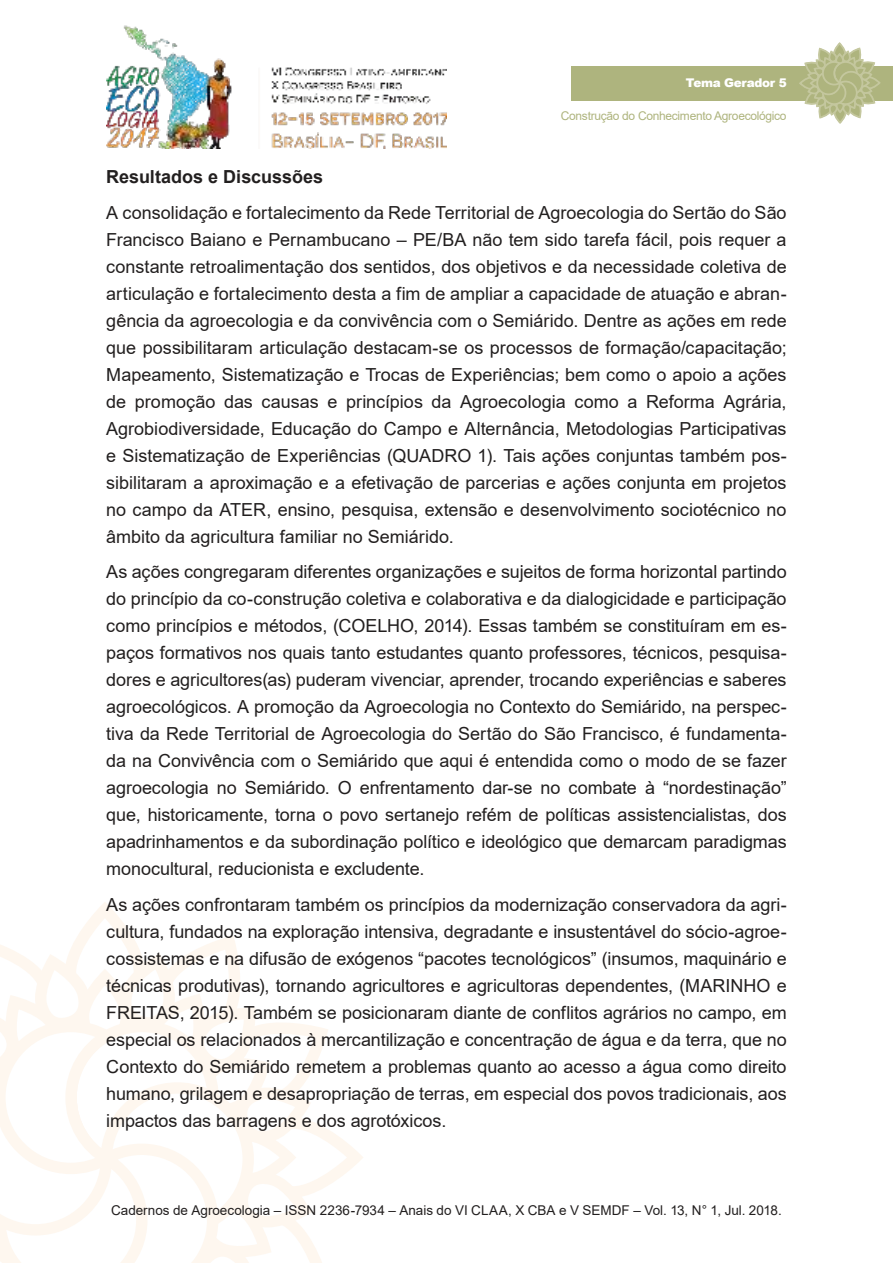
<style>
.page{position:relative;width:893px;height:1263px;background:#fff}
.page>*{position:absolute;margin:0;border:0;box-sizing:border-box;transform-origin:0 0}
.t1{font:18px/27px "Arial";letter-spacing:-.005em;color:#221f1f;text-align:justify}
.t2{font:700 18px "Arial";color:#221f1f}
.t3{font:13.5px "Arial";color:#221f1f}
.t4{font:12px "Arial";letter-spacing:-.025em;color:#aeb47e}
.t5{font:900 12px "Arial";letter-spacing:-.025em;color:#fff}
</style>
<div class="page">
<img style="left:106px;top:25px;width:340px;height:124px">
<svg style="left:0;top:910px;width:363px;height:353px"></svg>
<div style="left:571px;top:66px;width:322px;height:34px;background:#aeb47e"></div>
<svg style="left:798px;top:43px;width:83px;height:81px"></svg>
<p class="t5" style="left:686px;top:76px;width:102px">Tema Gerador 5</p>
<p class="t4" style="left:561px;top:112px;width:227px">Construção do Conhecimento Agroecológico</p>
<p class="t2" style="left:106px;top:170px;width:218px">Resultados e Discussões</p>
<p class="t1" style="left:106px;top:201px;width:682px">A consolidação e fortalecimento da Rede Territorial de Agroecologia do Sertão do São Francisco Baiano e Pernambucano – PE/BA não tem sido tarefa fácil, pois requer a constante retroalimentação dos sentidos, dos objetivos e da necessidade coletiva de articulação e fortalecimento desta a fim de ampliar a capacidade de atuação e abran&shy;gência da agroecologia e da convivência com o Semiárido. Dentre as ações em rede que possibilitaram articulação destacam-se os processos de formação/capacitação; Mapeamento, Sistematização e Trocas de Experiências; bem como o apoio a ações de promoção das causas e princípios da Agroecologia como a Reforma Agrária, Agrobiodiversidade, Educação do Campo e Alternância, Metodologias Participativas e Sistematização de Experiências (QUADRO 1). Tais ações conjuntas também pos&shy;sibilitaram a aproximação e a efetivação de parcerias e ações conjunta em projetos no campo da ATER, ensino, pesquisa, extensão e desenvolvimento sociotécnico no âmbito da agricultura familiar no Semiárido.</p>
<p class="t1" style="left:106px;top:560px;width:682px">As ações congregaram diferentes organizações e sujeitos de forma horizontal partindo do princípio da co-construção coletiva e colaborativa e da dialogicidade e participação como princípios e métodos, (COELHO, 2014). Essas também se constituíram em es&shy;paços formativos nos quais tanto estudantes quanto professores, técnicos, pesquisa&shy;dores e agricultores(as) puderam vivenciar, aprender, trocando experiências e saberes agroecológicos. A promoção da Agroecologia no Contexto do Semiárido, na perspec&shy;tiva da Rede Territorial de Agroecologia do Sertão do São Francisco, é fundamenta&shy;da na Convivência com o Semiárido que aqui é entendida como o modo de se fazer agroecologia no Semiárido. O enfrentamento dar-se no combate à “nordestinação” que, historicamente, torna o povo sertanejo refém de políticas assistencialistas, dos apadrinhamentos e da subordinação político e ideológico que demarcam paradigmas monocultural, reducionista e excludente.</p>
<p class="t1" style="left:106px;top:893px;width:682px">As ações confrontaram também os princípios da modernização conservadora da agri&shy;cultura, fundados na exploração intensiva, degradante e insustentável do sócio-agroe&shy;cossistemas e na difusão de exógenos “pacotes tecnológicos” (insumos, maquinário e técnicas produtivas), tornando agricultores e agricultoras dependentes, (MARINHO e FREITAS, 2015). Também se posicionaram diante de conflitos agrários no campo, em especial os relacionados à mercantilização e concentração de água e da terra, que no Contexto do Semiárido remetem a problemas quanto ao acesso a água como direito humano, grilagem e desapropriação de terras, em especial dos povos tradicionais, aos impactos das barragens e dos agrotóxicos.</p>
<p class="t3" style="left:111px;top:1205px;width:672px">Cadernos de Agroecologia – ISSN 2236-7934 – Anais do VI CLAA, X CBA e V SEMDF – Vol. 13, N° 1, Jul. 2018.</p>
</div>
